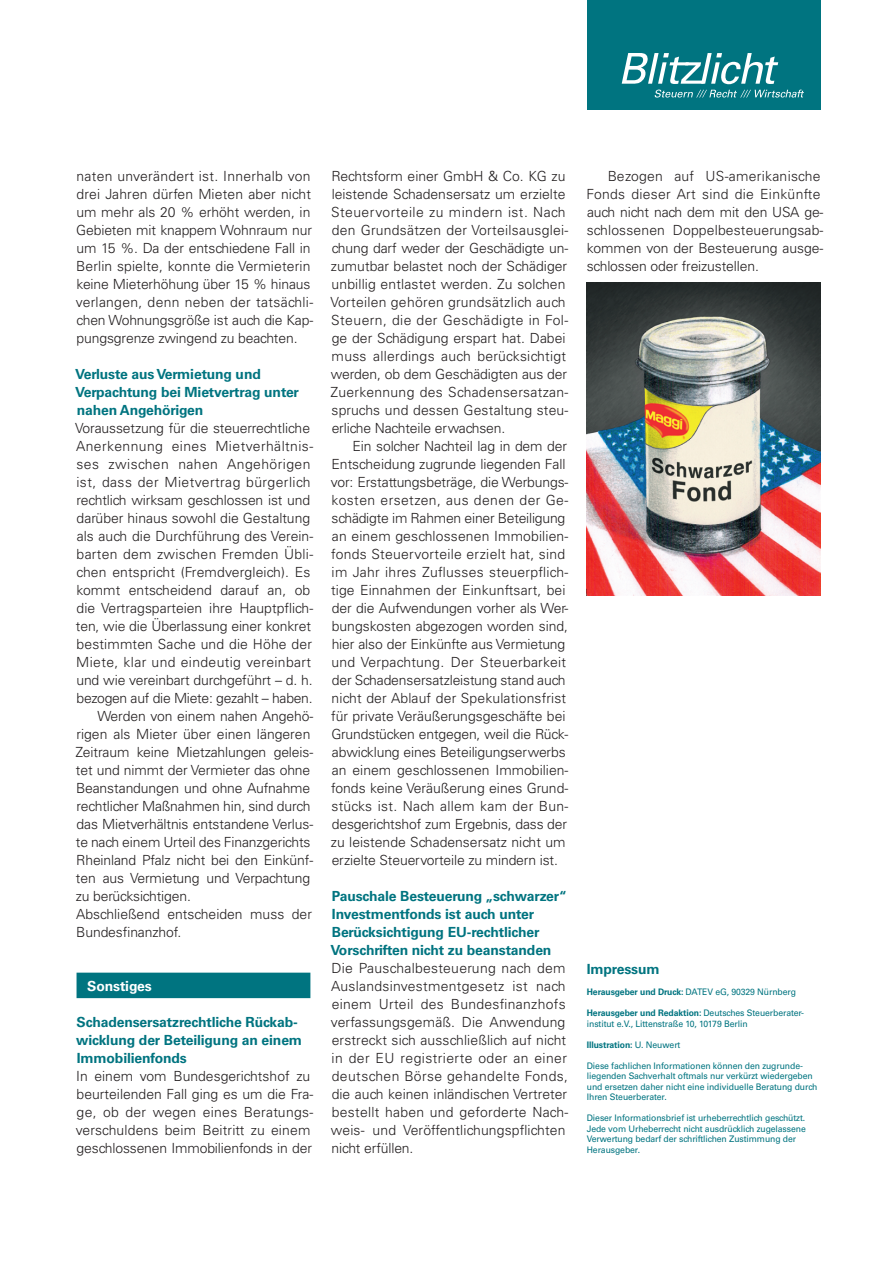
<style>
.page{position:relative;width:893px;height:1263px;background:#fff}
.page>*{position:absolute;margin:0;border:0;box-sizing:border-box;transform-origin:0 0}
.t1{font:300 13.95px/18px "Univers LT Std";color:#231f20}
.t2{font:300 13.95px/18px "Univers LT Std";letter-spacing:.02em;color:#231f20}
.t3{font:700 13.95px/18px "Univers LT Std";letter-spacing:-.01em;color:#007480}
.t4{font:300 13.95px "Univers LT Std";letter-spacing:.03em;color:#231f20}
.t5{font:300 13.95px "Univers LT Std";letter-spacing:-.02em;color:#231f20}
.t6{font:300 13.95px "Univers LT Std";letter-spacing:.025em;color:#231f20}
.t7{font:700 13.95px "Univers LT Std";letter-spacing:-.01em;color:#fff}
.t8{font:9px/10.5px "Univers LT Std";letter-spacing:-.01em;color:#007480;scale:.96 1}
.t9{font:700 9px "Univers LT Std";letter-spacing:-.01em;color:#007480;scale:.96 1}
.s1{font-weight:700}
.s2{font-weight:400}
</style>
<div class="page">
<div style="left:587px;top:0;width:234px;height:110px;background:#007480"></div>
<svg style="left:622px;top:53px;width:156px;height:31px"></svg>
<svg style="left:655px;top:90px;width:149px;height:8px"></svg>
<div style="left:77px;top:973px;width:233px;height:25px;background:#007480"></div>
<img style="left:587px;top:283px;width:234px;height:313px">
<p class="t1" style="left:76px;top:167px;width:239px">naten unverändert ist. Innerhalb von drei Jahren dürfen Mieten aber nicht um mehr als 20 % erhöht werden, in Gebieten mit knappem Wohnraum nur um 15 %. Da der entschiedene Fall in Berlin spielte, konnte die Vermieterin keine Mieterhöhung über 15 % hinaus verlangen, denn neben der tatsächli&shy;chen Wohnungsgröße ist auch die Kap&shy;pungsgrenze zwingend zu beachten.</p>
<p class="t3" style="left:75px;top:365px;width:225px">Verluste aus Vermietung und<br>Verpachtung bei Mietvertrag unter nahen Angehörigen</p>
<p class="t1" style="left:75px;top:419px;width:237px">Voraussetzung für die steuerrechtliche</p>
<p class="t4" style="left:76px;top:437px;width:239px">Anerkennung eines Mietverhältnis-</p>
<p class="t4" style="left:76px;top:455px;width:235px">ses zwischen nahen Angehörigen</p>
<p class="t4" style="left:76px;top:473px;width:235px">ist, dass der Mietvertrag bürgerlich</p>
<p class="t1" style="left:76px;top:491px;width:235px">rechtlich wirksam geschlossen ist und</p>
<p class="t1" style="left:77px;top:509px;width:235px">darüber hinaus sowohl die Gestaltung</p>
<p class="t1" style="left:77px;top:527px;width:238px">als auch die Durchführung des Verein-</p>
<p class="t2" style="left:77px;top:545px;width:238px">barten dem zwischen Fremden Übli-</p>
<p class="t1" style="left:77px;top:563px;width:235px">chen entspricht (Fremdvergleich). Es</p>
<p class="t1" style="left:76px;top:581px;width:235px">kommt entscheidend darauf an, ob</p>
<p class="t1" style="left:77px;top:599px;width:238px">die Vertragsparteien ihre Hauptpflich-</p>
<p class="t1" style="left:76px;top:617px;width:237px">ten, wie die Überlassung einer konkret</p>
<p class="t1" style="left:77px;top:635px;width:237px">bestimmten Sache und die Höhe der</p>
<p class="t6" style="left:76px;top:653px;width:236px">Miete, klar und eindeutig vereinbart</p>
<p class="t1" style="left:76px;top:671px;width:238px">und wie vereinbart durchgeführt – d. h.</p>
<p class="t5" style="left:77px;top:689px;width:238px">bezogen auf die Miete: gezahlt – haben.</p>
<p class="t1" style="left:97px;top:707px;width:217px">Werden von einem nahen Angehö-</p>
<p class="t1" style="left:76px;top:725px;width:235px">rigen als Mieter über einen längeren</p>
<p class="t1" style="left:75px;top:743px;width:239px">Zeitraum keine Mietzahlungen geleis-</p>
<p class="t1" style="left:76px;top:761px;width:236px">tet und nimmt der Vermieter das ohne</p>
<p class="t1" style="left:76px;top:779px;width:236px">Beanstandungen und ohne Aufnahme</p>
<p class="t1" style="left:76px;top:797px;width:235px">rechtlicher Maßnahmen hin, sind durch</p>
<p class="t1" style="left:77px;top:815px;width:238px">das Mietverhältnis entstandene Verlus-</p>
<p class="t1" style="left:76px;top:833px;width:236px">te nach einem Urteil des Finanzgerichts</p>
<p class="t1" style="left:76px;top:851px;width:238px">Rheinland Pfalz nicht bei den Einkünf-</p>
<p class="t1" style="left:76px;top:869px;width:236px">ten aus Vermietung und Verpachtung</p>
<p class="t1" style="left:76px;top:887px;width:117px">zu berücksichtigen.</p>
<p class="t1" style="left:76px;top:905px;width:237px">Abschließend entscheiden muss der</p>
<p class="t1" style="left:76px;top:923px;width:107px">Bundesfinanzhof.</p>
<p class="t7" style="left:87px;top:977px;width:66px">Sonstiges</p>
<p class="t3" style="left:76px;top:1013px;width:227px">Schadensersatzrechtliche Rückab&shy;wicklung der Beteiligung an einem<br>Immobilienfonds</p>
<p class="t1" style="left:76px;top:1067px;width:239px">In einem vom Bundesgerichtshof zu beurteilenden Fall ging es um die Fra&shy;ge, ob der wegen eines Beratungs&shy;verschuldens beim Beitritt zu einem geschlossenen Immobilienfonds in der</p>
<p class="t1" style="left:330px;top:167px;width:239px">Rechtsform einer GmbH &amp; Co. KG zu leistende Schadensersatz um erzielte Steuervorteile zu mindern ist. Nach den Grundsätzen der Vorteilsausglei&shy;chung darf weder der Geschädigte un&shy;zumutbar belastet noch der Schädiger unbillig entlastet werden. Zu solchen Vorteilen gehören grundsätzlich auch Steuern, die der Geschädigte in Fol&shy;ge der Schädigung erspart hat. Dabei muss allerdings auch berücksichtigt werden, ob dem Geschädigten aus der Zuerkennung des Schadensersatzan&shy;spruchs und dessen Gestaltung steu&shy;erliche Nachteile erwachsen.</p>
<p class="t1" style="left:331px;top:437px;width:239px;text-indent:22px">Ein solcher Nachteil lag in dem der Entscheidung zugrunde liegenden Fall vor: Erstattungsbeträge, die Werbungs&shy;kosten ersetzen, aus denen der Ge&shy;schädigte im Rahmen einer Beteiligung an einem geschlossenen Immobilien&shy;fonds Steuervorteile erzielt hat, sind im Jahr ihres Zuflusses steuerpflich&shy;tige Einnahmen der Einkunftsart, bei der die Aufwendungen vorher als Wer&shy;bungskosten abgezogen worden sind, hier also der Einkünfte aus Vermietung und Verpachtung. Der Steuerbarkeit der Schadensersatzleistung stand auch nicht der Ablauf der Spekulationsfrist für private Veräußerungsgeschäfte bei Grundstücken entgegen, weil die Rück&shy;abwicklung eines Beteiligungserwerbs an einem geschlossenen Immobilien&shy;fonds keine Veräußerung eines Grund&shy;stücks ist. Nach allem kam der Bun&shy;desgerichtshof zum Ergebnis, dass der zu leistende Schadensersatz nicht um erzielte Steuervorteile zu mindern ist.</p>
<p class="t3" style="left:330px;top:887px;width:238px">Pauschale Besteuerung „schwarzer“ Investmentfonds ist auch unter Berücksichtigung EU-rechtlicher Vorschriften nicht zu beanstanden</p>
<p class="t2" style="left:331px;top:959px;width:239px">Die Pauschalbesteuerung nach dem Auslandsinvestmentgesetz ist nach einem Urteil des Bundesfinanzhofs verfassungsgemäß. Die Anwendung erstreckt sich ausschließlich auf nicht in der EU registrierte oder an einer deutschen Börse gehandelte Fonds, die auch keinen inländischen Vertreter bestellt haben und geforderte Nach&shy;weis- und Veröffentlichungspflichten nicht erfüllen.</p>
<p class="t1" style="left:587px;top:167px;width:238px;text-indent:21px">Bezogen auf US-amerikanische Fonds dieser Art sind die Einkünfte auch nicht nach dem mit den USA ge&shy;schlossenen Doppelbesteuerungsab&shy;kommen von der Besteuerung ausge&shy;schlossen oder freizustellen.</p>
<p class="t3" style="left:587px;top:960px;width:74px">Impressum</p>
<p class="t8" style="left:587px;top:987px;width:219px"><span class="s1">Herausgeber und Druck:</span> DATEV eG, 90329 Nürnberg</p>
<p class="t8" style="left:587px;top:1008px;width:228px"><span class="s1">Herausgeber und Redaktion:</span> Deutsches Steuerberater&shy;institut e.V., Littenstraße 10, 10179 Berlin</p>
<p class="t9" style="left:587px;top:1039px;width:99px">Illustration: <span class="s2">U. Neuwert</span></p>
<p class="t8" style="left:587px;top:1060px;width:242px">Diese fachlichen Informationen können den zugrunde&shy;liegenden Sachverhalt oftmals nur verkürzt wiedergeben und ersetzen daher nicht eine individuelle Beratung durch Ihren Steuerberater.</p>
<p class="t8" style="left:587px;top:1113px;width:230px">Dieser Informationsbrief ist urheberrechtlich geschützt.<br>Jede vom Urheberrecht nicht ausdrücklich zugelassene Verwertung bedarf der schriftlichen Zustimmung der Herausgeber.</p>
</div>
